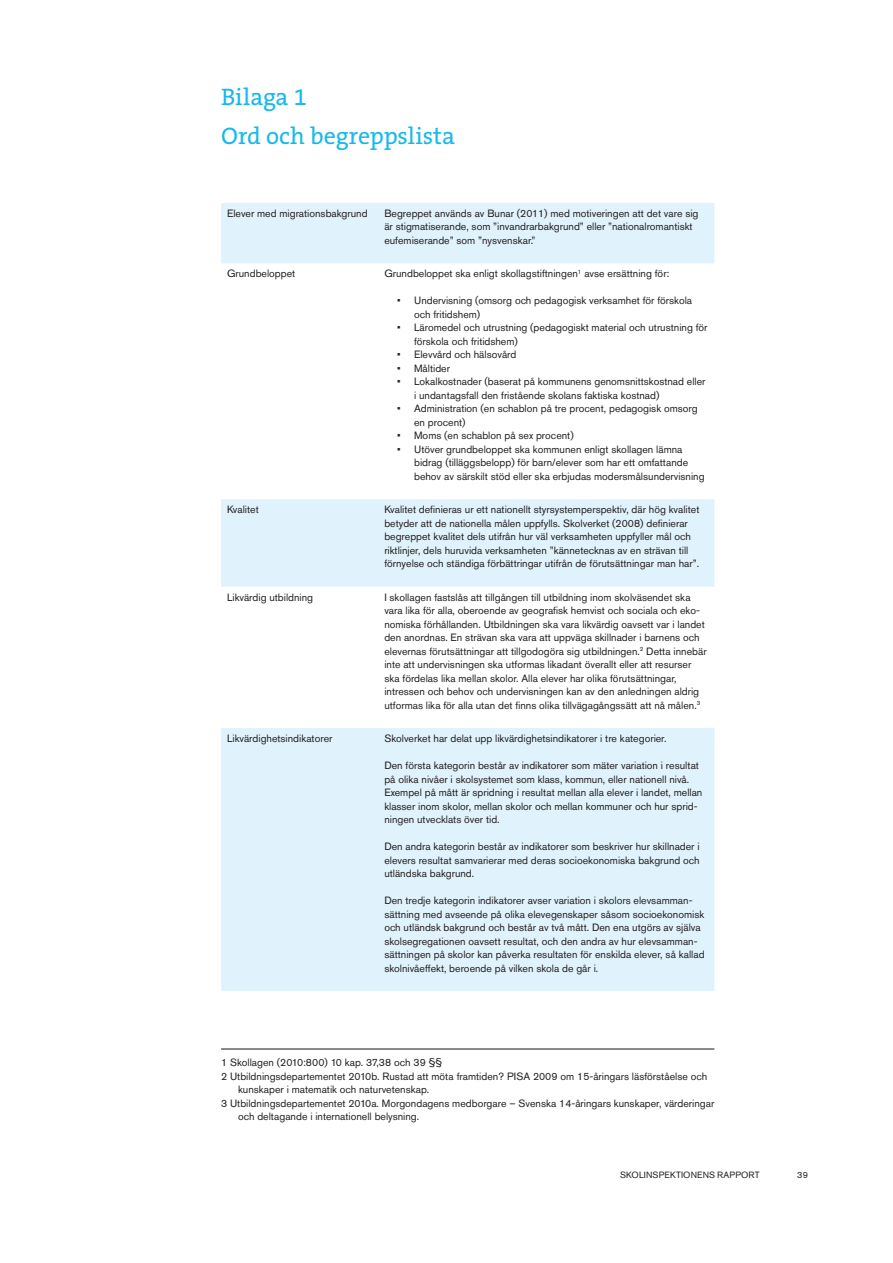
<style>
.page{position:relative;width:893px;height:1263px;background:#fff}
.page>*{position:absolute;margin:0;border:0;box-sizing:border-box;transform-origin:0 0}
.t1{font:24px/39px "The Serif B5 Plain";letter-spacing:-.005em;color:#17b9ec}
.t2{font:10.5px/13.5px "Akzidenz Grotesk Std";color:#231f20}
.t3{font:9px "Akzidenz Grotesk Std";letter-spacing:.015em;color:#231f20}
</style>
<div class="page">
<svg style="left:221px;top:203px;width:493px;height:788px;fill:#e0f2fb"></svg>
<hr style="left:221px;top:1048px;width:493px;height:1px;background:#231f20">
<h1 class="t1" style="left:221px;top:78px;width:235px">Bilaga 1<br>Ord och begreppslista</h1>
<p class="t2" style="left:227px;top:206px;width:142px">Elever med migrationsbakgrund</p>
<p class="t2" style="left:384px;top:206px;width:316px">Begreppet används av Bunar (2011) med motiveringen att det vare sig är stigmatiserande, som ”invandrarbakgrund” eller ”nationalromantiskt eufemiserande” som ”nysvenskar.”</p>
<p class="t2" style="left:227px;top:267px;width:70px">Grundbeloppet</p>
<p class="t2" style="left:384px;top:267px;width:287px">Grundbeloppet ska enligt skollagstiftningen<sup>1</sup> avse ersättning för:</p>
<p class="t2" style="left:414px;top:294px;width:280px;text-indent:-17px">• Undervisning (omsorg och pedagogisk verksamhet för förskola och fritidshem)</p>
<p class="t2" style="left:414px;top:321px;width:295px;text-indent:-17px">• Läromedel och utrustning (pedagogiskt material och utrustning för förskola och fritidshem)</p>
<p class="t2" style="left:397px;top:348px;width:121px">• Elevvård och hälsovård</p>
<p class="t2" style="left:397px;top:361px;width:54px">• Måltider</p>
<p class="t2" style="left:414px;top:375px;width:293px;text-indent:-17px">• Lokalkostnader (baserat på kommunens genomsnittskostnad eller i undantagsfall den fristående skolans faktiska kostnad)</p>
<p class="t2" style="left:414px;top:402px;width:285px;text-indent:-17px">• Administration (en schablon på tre procent, pedagogisk omsorg en procent)</p>
<p class="t2" style="left:397px;top:429px;width:178px">• Moms (en schablon på sex procent)</p>
<p class="t2" style="left:414px;top:442px;width:292px;text-indent:-17px">• Utöver grundbeloppet ska kommunen enligt skollagen lämna bidrag (tilläggsbelopp) för barn/elever som har ett omfattande behov av särskilt stöd eller ska erbjudas modersmålsundervisning</p>
<p class="t2" style="left:227px;top:503px;width:33px">Kvalitet</p>
<p class="t2" style="left:384px;top:503px;width:317px">Kvalitet definieras ur ett nationellt styrsystemperspektiv, där hög kvalitet betyder att de nationella målen uppfylls. Skolverket (2008) definierar begreppet kvalitet dels utifrån hur väl verksamheten uppfyller mål och riktlinjer, dels huruvida verksamheten ”kännetecknas av en strävan till förnyelse och ständiga förbättringar utifrån de förutsättningar man har”.</p>
<p class="t2" style="left:227px;top:590px;width:88px">Likvärdig utbildning</p>
<p class="t2" style="left:384px;top:590px;width:324px">I skollagen fastslås att tillgången till utbildning inom skolväsendet ska vara lika för alla, oberoende av geografisk hemvist och sociala och eko&shy;nomiska förhållanden. Utbildningen ska vara likvärdig oavsett var i landet den anordnas. En strävan ska vara att uppväga skillnader i barnens och elevernas förutsättningar att tillgodogöra sig utbildningen.<sup>2</sup> Detta innebär inte att undervisningen ska utformas likadant överallt eller att resurser ska fördelas lika mellan skolor. Alla elever har olika förutsättningar, intressen och behov och undervisningen kan av den anledningen aldrig utformas lika för alla utan det finns olika tillvägagångssätt att nå målen.<sup>3</sup></p>
<p class="t2" style="left:227px;top:731px;width:107px">Likvärdighetsindikatorer</p>
<p class="t2" style="left:384px;top:731px;width:284px">Skolverket har delat upp likvärdighetsindikatorer i tre kategorier.</p>
<p class="t2" style="left:384px;top:758px;width:320px">Den första kategorin består av indikatorer som mäter variation i resultat på olika nivåer i skolsystemet som klass, kommun, eller nationell nivå.<br>Exempel på mått är spridning i resultat mellan alla elever i landet, mellan klasser inom skolor, mellan skolor och mellan kommuner och hur sprid&shy;ningen utvecklats över tid.</p>
<p class="t2" style="left:384px;top:839px;width:317px;text-align:justify">Den andra kategorin består av indikatorer som beskriver hur skillnader i elevers resultat samvarierar med deras socioekonomiska bakgrund och utländska bakgrund.</p>
<p class="t2" style="left:384px;top:893px;width:322px">Den tredje kategorin indikatorer avser variation i skolors elevsamman&shy;sättning med avseende på olika elevegenskaper såsom socioekonomisk och utländsk bakgrund och består av två mått. Den ena utgörs av själva skolsegregationen oavsett resultat, och den andra av hur elevsamman&shy;sättningen på skolor kan påverka resultaten för enskilda elever, så kallad skolnivåeffekt, beroende på vilken skola de går i.</p>
<p class="t2" style="left:221px;top:1055px;width:222px">1 Skollagen (2010:800) 10 kap. 37,38 och 39 §§</p>
<p class="t2" style="left:221px;top:1069px;width:488px">2 Utbildningsdepartementet 2010b. Rustad att möta framtiden? PISA 2009 om 15-åringars läsförståelse och</p>
<p class="t2" style="left:238px;top:1082px;width:193px">kunskaper i matematik och naturvetenskap.</p>
<p class="t2" style="left:221px;top:1096px;width:495px">3 Utbildningsdepartementet 2010a. Morgondagens medborgare – Svenska 14-åringars kunskaper, värderingar</p>
<p class="t2" style="left:238px;top:1109px;width:183px">och deltagande i internationell belysning.</p>
<p class="t3" style="left:620px;top:1169px;width:141px">SKOLINSPEKTIONENS RAPPORT</p>
<p class="t3" style="left:797px;top:1169px;width:12px">39</p>
</div>
